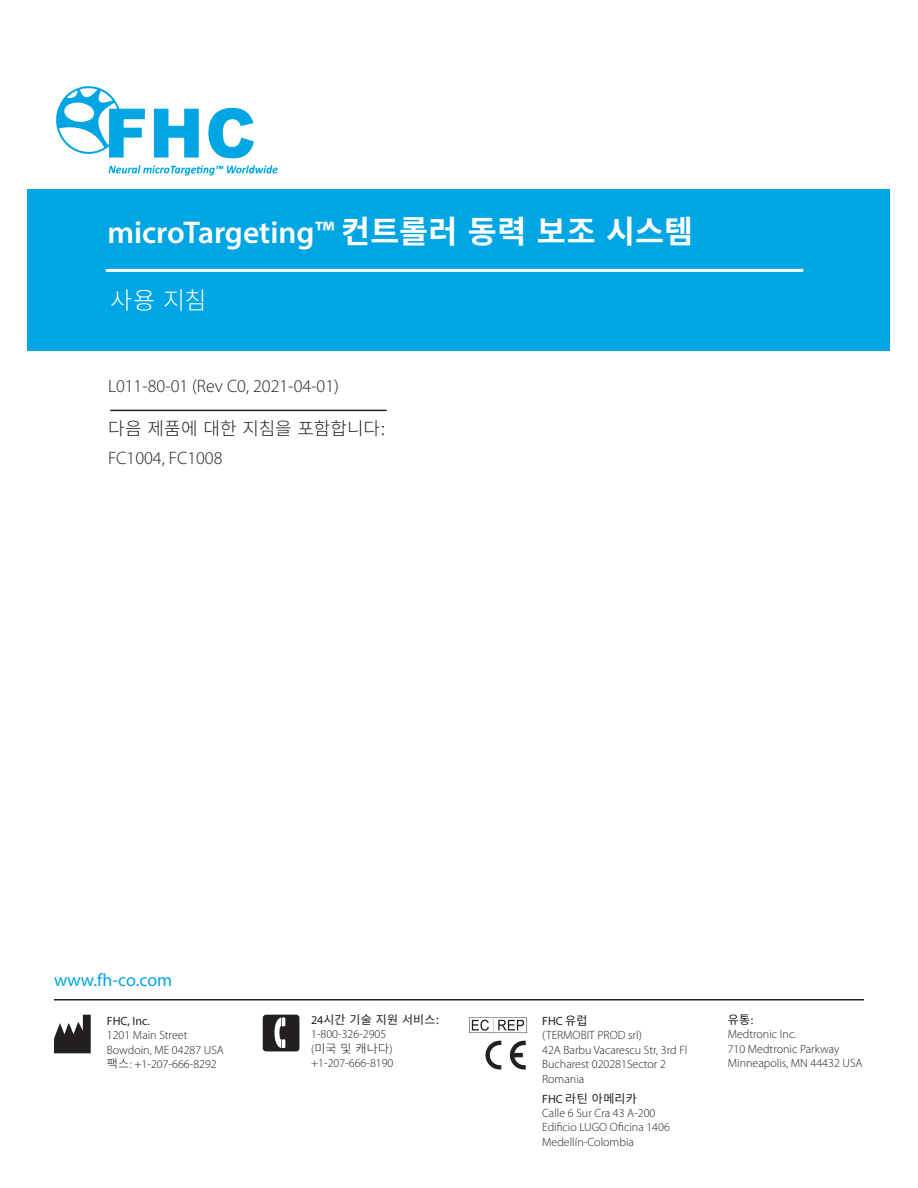
<style>
.page{position:relative;width:918px;height:1188px;background:#fff}
.page>*{position:absolute;margin:0;border:0;box-sizing:border-box;transform-origin:0 0}
.t1{font:600 31.5px "Myriad Pro";color:#fff}
.t2{font:300 24px "Noto Sans KR";color:#fff}
.t3{font:300 18px "Myriad Pro";color:#231f20}
.t4{font:300 18px "Noto Sans KR";color:#231f20}
.t5{font:18px "Myriad Pro";color:#00a6e4}
.t6{font:300 12px/14.4px "Myriad Pro";color:#231f20}
.s1{font-family:"Noto Sans KR";font-weight:700}
.s2{font-weight:400}
.s3{font-family:"Noto Sans KR"}
.s4{font-family:"Noto Sans KR";font-weight:400}
</style>
<div class="page">
<div style="left:28px;top:190px;width:862px;height:161px;background:#00a6e4"></div>
<svg style="left:56px;top:86px;width:89px;height:72px"></svg>
<svg style="left:154px;top:109px;width:45px;height:49px"></svg>
<svg style="left:208px;top:107px;width:46px;height:52px"></svg>
<svg style="left:109px;top:165px;width:169px;height:11px"></svg>
<hr style="left:106px;top:269px;width:697px;height:3px;background:#fff">
<hr style="left:110px;top:410px;width:277px;height:1px;background:#231f20">
<hr style="left:54px;top:999px;width:810px;height:1px;background:#231f20">
<svg style="left:54px;top:1015px;width:37px;height:38px"></svg>
<svg style="left:263px;top:1015px;width:36px;height:36px"></svg>
<svg style="left:469px;top:1017px;width:58px;height:16px"></svg>
<svg style="left:510px;top:1041px;width:16px;height:29px"></svg>
<svg style="left:485px;top:1041px;width:16px;height:29px"></svg>
<p class="t1" style="left:107px;top:213px;width:587px">microTargeting™ <span class="s1">컨트롤러 동력 보조 시스템</span></p>
<p class="t2" style="left:110px;top:286px;width:98px">사용 지침</p>
<p class="t3" style="left:108px;top:375px;width:232px">L011-80-01 (Rev C0, 2021-04-01)</p>
<p class="t4" style="left:108px;top:418px;width:279px">다음 제품에 대한 지침을 포함합니다:</p>
<p class="t3" style="left:108px;top:447px;width:116px">FC1004, FC1008</p>
<p class="t5" style="left:54px;top:969px;width:120px">www.fh-co.com</p>
<p class="t6" style="left:107px;top:1014px;width:119px"><span class="s2">FHC, Inc.<br></span>1201 Main Street<br>Bowdoin, ME 04287 USA <span class="s3">팩스</span>: +1-207-666-8292</p>
<p class="t6" style="left:311px;top:1013px;width:130px"><span class="s2">24</span><span class="s4">시간 기술 지원 서비스:<br></span>1-800-326-2905<br>(<span class="s3">미국 및 캐나다</span>) +1-207-666-8190</p>
<p class="t6" style="left:542px;top:1014px;width:147px"><span class="s2">FHC</span> <span class="s4">유럽<br></span>(TERMOBIT PROD srl)<br>42A Barbu Vacarescu Str, 3rd Fl<br>Bucharest 020281Sector 2<br>Romania</p>
<p class="t6" style="left:542px;top:1091px;width:129px"><span class="s2">FHC</span> <span class="s4">라틴 아메리카<br></span>Calle 6 Sur Cra 43 A-200<br>Edificio LUGO Oficina 1406<br>Medellín-Colombia</p>
<p class="t6" style="left:728px;top:1013px;width:136px"><span class="s4">유통</span><span class="s2">:<br></span>Medtronic Inc.<br>710 Medtronic Parkway<br>Minneapolis, MN 44432 USA</p>
</div>
